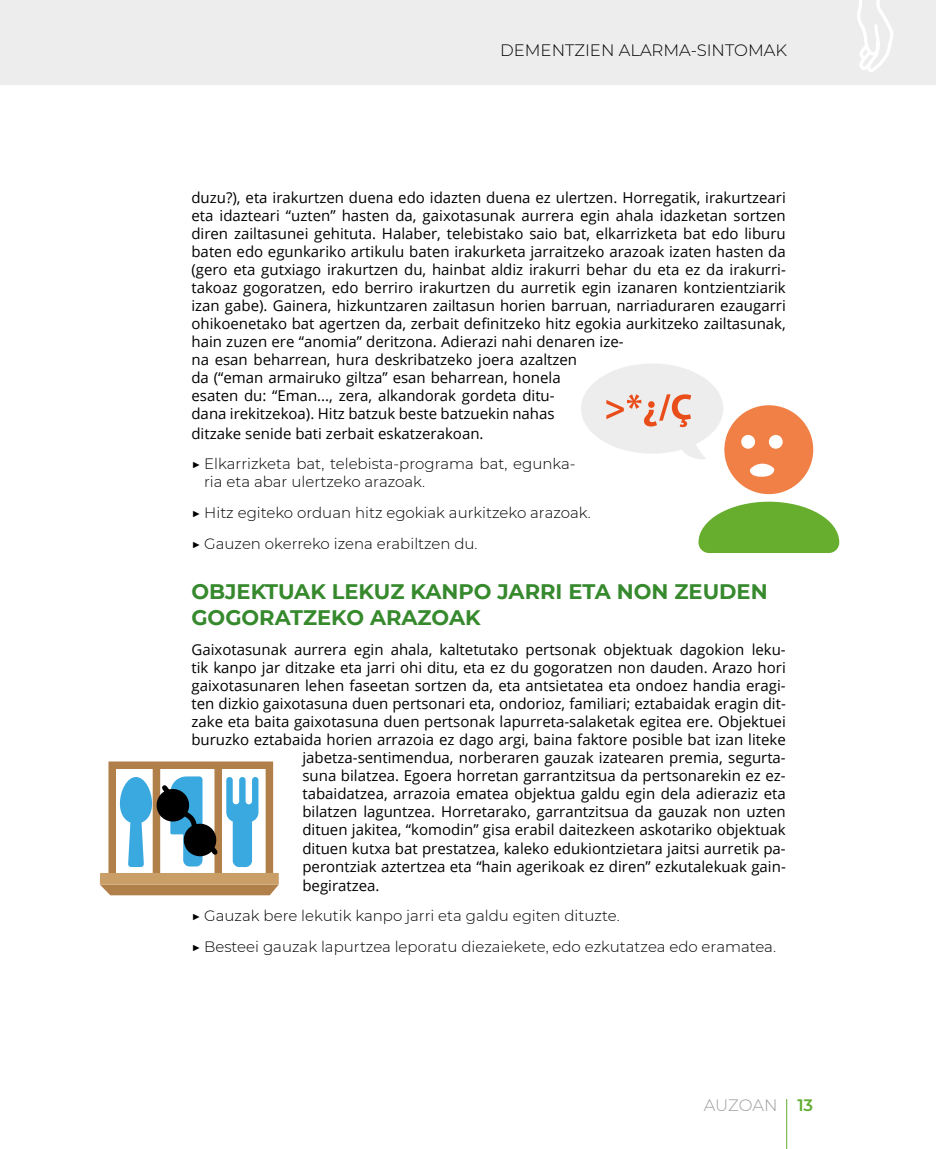
<style>
.page{position:relative;width:936px;height:1149px;background:#fff}
.page>*{position:absolute;margin:0;border:0;box-sizing:border-box;transform-origin:0 0}
.t1{font:700 21px/25.2px "Montserrat";color:#36892d}
.t2{font:700 18px "Montserrat";color:#000}
.t3{font:300 16.5px "Montserrat";color:#000}
.t4{font:300 16.5px "Montserrat";letter-spacing:-.01em;color:#9d9d9c}
.t5{font:15px/18px "Open Sans";color:#000}
.t6{font:300 15px/30.8px "Montserrat";color:#000}
.s1{font-weight:400}
.s2{font-weight:600;color:#60ac30}
</style>
<div class="page">
<div style="left:0;top:0;width:935px;height:85px;background:#ededed"></div>
<hr style="left:786px;top:1098px;width:1px;height:50px;background:#60ac30">
<svg style="left:857px;top:0;width:36px;height:72px"></svg>
<div style="left:581px;top:363px;width:142px;height:90px;background:#ededed;border-radius:50%"></div>
<svg style="left:606px;top:394px;width:100px;height:65px"></svg>
<div style="left:724px;top:405px;width:89px;height:89px;background:#f08046;border-radius:50%"></div>
<svg style="left:749px;top:464px;width:26px;height:13px"></svg>
<svg style="left:741px;top:435px;width:41px;height:13px"></svg>
<svg style="left:698px;top:501px;width:141px;height:52px"></svg>
<div style="left:153px;top:765px;width:7px;height:112px;background:#b17f49"></div>
<div style="left:214px;top:765px;width:8px;height:113px;background:#b17f49"></div>
<div style="left:108px;top:761px;width:165px;height:121px;border:8px solid #b17f49"></div>
<svg style="left:100px;top:884px;width:179px;height:11px;background:#b78957"></svg>
<div style="left:100px;top:872px;width:179px;height:12px;background:#ca9e67"></div>
<svg style="left:120px;top:776px;width:138px;height:90px"></svg>
<p class="t3" style="left:500px;top:39px;width:288px">DEMENTZIEN ALARMA-SINTOMAK</p>
<p class="t5" style="left:191px;top:188px;width:596px">duzu?), eta irakurtzen duena edo idazten duena ez ulertzen. Horregatik, irakurtzeari eta idazteari “uzten” hasten da, gaixotasunak aurrera egin ahala idazketan sortzen diren zailtasunei gehituta. Halaber, telebistako saio bat, elkarrizketa bat edo liburu baten edo egunkariko artikulu baten irakurketa jarraitzeko arazoak izaten hasten da (gero eta gutxiago irakurtzen du, hainbat aldiz irakurri behar du eta ez da irakurri&shy;takoaz gogoratzen, edo berriro irakurtzen du aurretik egin izanaren kontzientziarik izan gabe). Gainera, hizkuntzaren zailtasun horien barruan, narriaduraren ezaugarri ohikoenetako bat agertzen da, zerbait definitzeko hitz egokia aurkitzeko zailtasunak, hain zuzen ere “anomia” deritzona. Adierazi nahi denaren ize-<br>na esan beharrean, hura deskribatzeko joera azaltzen<br>da (“eman armairuko giltza” esan beharrean, honela<br>esaten du: “Eman..., zera, alkandorak gordeta ditu-<br>dana irekitzekoa). Hitz batzuk beste batzuekin nahas</p>
<p class="t5" style="left:191px;top:424px;width:293px">ditzake senide bati zerbait eskatzerakoan.</p>
<p class="t6" style="left:204px;top:454px;width:373px;line-height:18px;text-indent:-13px"><span class="s1">▶</span> Elkarrizketa bat, telebista-programa bat, egunka&shy;ria eta abar ulertzeko arazoak.</p>
<p class="t6" style="left:191px;top:496px;width:401px"><span class="s1">▶</span> Hitz egiteko orduan hitz egokiak aurkitzeko arazoak. <span class="s1">▶</span> Gauzen okerreko izena erabiltzen du.</p>
<h1 class="t1" style="left:191px;top:578px;width:577px">OBJEKTUAK LEKUZ KANPO JARRI ETA NON ZEUDEN<br>GOGORATZEKO ARAZOAK</h1>
<p class="t5" style="left:191px;top:640px;width:596px;text-align:right">Gaixotasunak aurrera egin ahala, kaltetutako pertsonak objektuak dagokion leku&shy;tik kanpo jar ditzake eta jarri ohi ditu, eta ez du gogoratzen non dauden. Arazo hori gaixotasunaren lehen faseetan sortzen da, eta antsietatea eta ondoez handia eragi&shy;ten dizkio gaixotasuna duen pertsonari eta, ondorioz, familiari; eztabaidak eragin dit&shy;zake eta baita gaixotasuna duen pertsonak lapurreta-salaketak egitea ere. Objektuei buruzko eztabaida horien arrazoia ez dago argi, baina faktore posible bat izan liteke jabetza-sentimendua, norberaren gauzak izatearen premia, segurta-<br>suna bilatzea. Egoera horretan garrantzitsua da pertsonarekin ez ez-<br>tabaidatzea, arrazoia ematea objektua galdu egin dela adieraziz eta<br>bilatzen laguntzea. Horretarako, garrantzitsua da gauzak non uzten<br>dituen jakitea, “komodin” gisa erabil daitezkeen askotariko objektuak<br>dituen kutxa bat prestatzea, kaleko edukiontzietara jaitsi aurretik pa-<br>perontziak aztertzea eta “hain agerikoak ez diren” ezkutalekuak gain-</p>
<p class="t5" style="left:302px;top:876px;width:79px">begiratzea.</p>
<p class="t6" style="left:191px;top:899px;width:586px"><span class="s1">▶</span> Gauzak bere lekutik kanpo jarri eta galdu egiten dituzte.<br><span class="s1">▶</span> Besteei gauzak lapurtzea leporatu diezaiekete, edo ezkutatzea edo eramatea.</p>
<p class="t2" style="left:99px;top:904px;width:182px">Dejar objetos fuera</p>
<p class="t4" style="left:703px;top:1093px;width:111px">AUZOAN <span class="s2">13</span></p>
</div>
